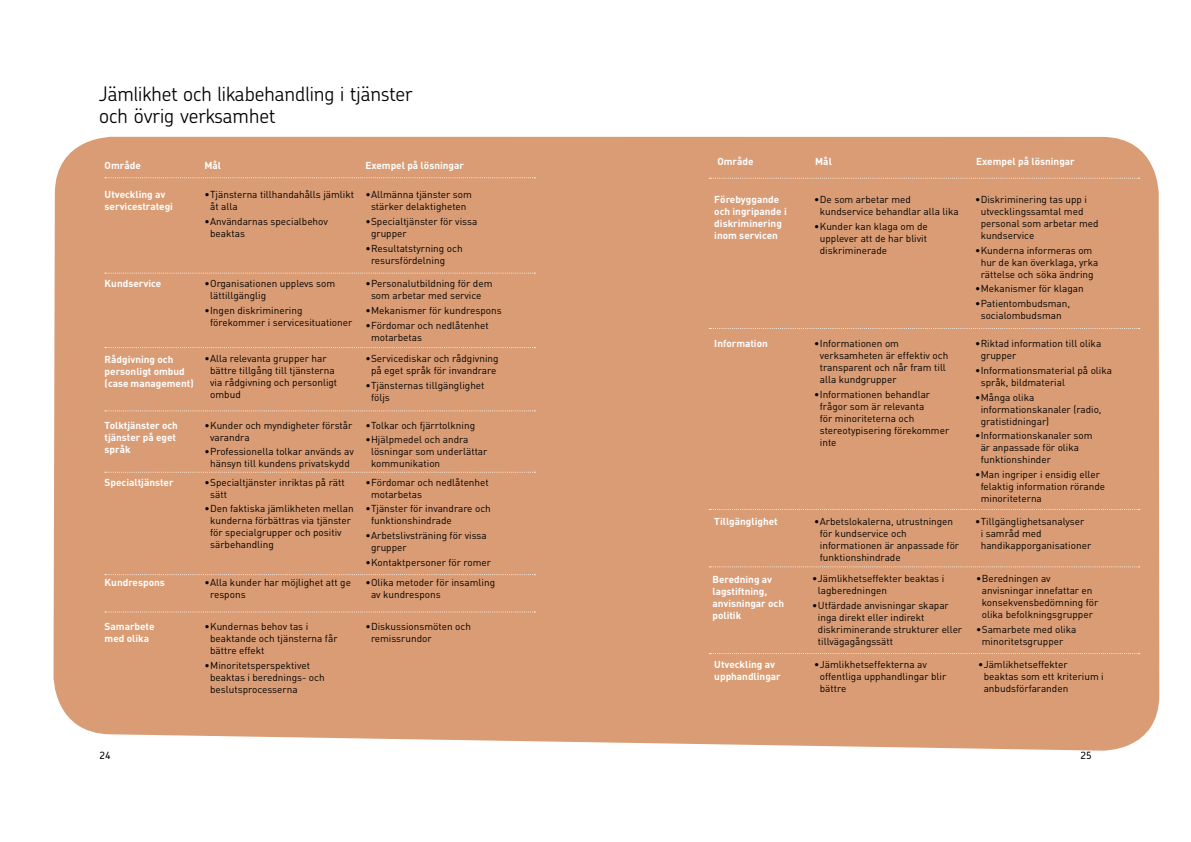
<style>
.page{position:relative;width:1191px;height:842px;background:#fff}
.page>*{position:absolute;margin:0;border:0;box-sizing:border-box;transform-origin:0 0}
.t1{font:300 20px/22px "Chevin";color:#000}
.t2{font:10px/12px "DIN";color:#000}
.t3{font:700 10px/12px "DIN";color:#fff}
.t4{font:500 10px "Chevin";color:#000}
</style>
<div class="page">
<div style="left:53px;top:137px;width:1106px;height:614px;background:#da9c74"></div>
<svg style="left:105px;top:273px;width:430px;height:1px"></svg>
<svg style="left:105px;top:177px;width:430px;height:1px"></svg>
<svg style="left:105px;top:347px;width:430px;height:1px"></svg>
<svg style="left:105px;top:410px;width:430px;height:1px"></svg>
<svg style="left:105px;top:574px;width:430px;height:1px"></svg>
<svg style="left:105px;top:611px;width:430px;height:1px"></svg>
<svg style="left:709px;top:328px;width:430px;height:1px"></svg>
<svg style="left:709px;top:178px;width:430px;height:1px"></svg>
<svg style="left:709px;top:509px;width:430px;height:1px"></svg>
<svg style="left:709px;top:566px;width:430px;height:1px"></svg>
<svg style="left:709px;top:653px;width:430px;height:1px"></svg>
<svg style="left:105px;top:472px;width:430px;height:1px"></svg>
<h1 class="t1" style="left:99px;top:83px;width:315px">Jämlikhet och likabehandling i tjänster och övrig verksamhet</h1>
<p class="t3" style="left:105px;top:159px;width:38px">Område</p>
<p class="t3" style="left:204px;top:159px;width:18px">Mål</p>
<p class="t3" style="left:365px;top:159px;width:100px">Exempel på lösningar</p>
<p class="t3" style="left:105px;top:188px;width:70px">Utveckling av servicestrategi</p>
<p class="t2" style="left:210px;top:188px;width:145px;text-indent:-6px">•Tjänsterna tillhandahålls jämlikt åt alla</p>
<p class="t2" style="left:210px;top:215px;width:119px;text-indent:-6px">•Användarnas specialbehov beaktas</p>
<p class="t2" style="left:365px;top:188px;width:108px;text-align:center">•Allmänna tjänster som stärker delaktigheten</p>
<p class="t2" style="left:371px;top:215px;width:108px;text-indent:-6px">•Specialtjänster för vissa grupper</p>
<p class="t2" style="left:371px;top:242px;width:93px;text-indent:-6px">•Resultatstyrning och resursfördelning</p>
<p class="t3" style="left:105px;top:277px;width:58px">Kundservice</p>
<p class="t2" style="left:210px;top:277px;width:126px;text-indent:-6px">•Organisationen upplevs som lättillgänglig</p>
<p class="t2" style="left:210px;top:304px;width:144px;text-indent:-6px">•Ingen diskriminering förekommer i servicesituationer</p>
<p class="t2" style="left:365px;top:277px;width:129px;text-align:center">•Personalutbildning för dem som arbetar med service</p>
<p class="t2" style="left:365px;top:304px;width:138px">•Mekanismer för kundrespons</p>
<p class="t2" style="left:371px;top:319px;width:119px;text-indent:-6px">•Fördomar och nedlåtenhet motarbetas</p>
<p class="t3" style="left:105px;top:353px;width:91px">Rådgivning och personligt ombud (case management)</p>
<p class="t2" style="left:210px;top:353px;width:129px;text-indent:-6px">•Alla relevanta grupper har bättre tillgång till tjänsterna via rådgivning och personligt ombud</p>
<p class="t2" style="left:365px;top:353px;width:135px;text-align:center">•Servicediskar och rådgivning på eget språk för invandrare</p>
<p class="t2" style="left:371px;top:379px;width:115px;text-indent:-6px">•Tjänsternas tillgänglighet följs</p>
<p class="t3" style="left:105px;top:419px;width:75px">Tolktjänster och tjänster på eget språk</p>
<p class="t2" style="left:210px;top:419px;width:144px;text-indent:-6px">•Kunder och myndigheter förstår varandra</p>
<p class="t2" style="left:204px;top:446px;width:151px;text-align:center">•Professionella tolkar används av hänsyn till kundens privatskydd</p>
<p class="t3" style="left:105px;top:476px;width:70px">Specialtjänster</p>
<p class="t2" style="left:210px;top:476px;width:136px;text-indent:-6px">•Specialtjänster inriktas på rätt sätt</p>
<p class="t2" style="left:210px;top:503px;width:145px;text-indent:-6px">•Den faktiska jämlikheten mellan kunderna förbättras via tjänster för specialgrupper och positiv särbehandling</p>
<p class="t2" style="left:365px;top:419px;width:111px">•Tolkar och fjärrtolkning</p>
<p class="t2" style="left:371px;top:434px;width:118px;text-indent:-6px">•Hjälpmedel och andra lösningar som underlättar kommunikation</p>
<p class="t2" style="left:371px;top:476px;width:119px;text-indent:-6px">•Fördomar och nedlåtenhet motarbetas</p>
<p class="t2" style="left:371px;top:503px;width:121px;text-indent:-6px">•Tjänster för invandrare och funktionshindrade</p>
<p class="t2" style="left:371px;top:529px;width:117px;text-indent:-6px">•Arbetslivsträning för vissa grupper</p>
<p class="t2" style="left:365px;top:556px;width:127px">•Kontaktpersoner för romer</p>
<p class="t3" style="left:105px;top:576px;width:62px">Kundrespons</p>
<p class="t2" style="left:210px;top:576px;width:142px;text-indent:-6px">•Alla kunder har möjlighet att ge respons</p>
<p class="t2" style="left:371px;top:576px;width:126px;text-indent:-6px">•Olika metoder för insamling av kundrespons</p>
<p class="t3" style="left:105px;top:620px;width:51px">Samarbete med olika</p>
<p class="t2" style="left:210px;top:620px;width:129px;text-indent:-6px">•Kundernas behov tas i beaktande och tjänsterna får bättre effekt</p>
<p class="t2" style="left:210px;top:659px;width:116px;text-indent:-6px">•Minoritetsperspektivet beaktas i berednings- och beslutsprocesserna</p>
<p class="t2" style="left:371px;top:620px;width:101px;text-indent:-6px">•Diskussionsmöten och remissrundor</p>
<p class="t3" style="left:717px;top:155px;width:38px">Område</p>
<p class="t3" style="left:815px;top:155px;width:18px">Mål</p>
<p class="t3" style="left:976px;top:155px;width:100px">Exempel på lösningar</p>
<p class="t3" style="left:714px;top:193px;width:74px">Förebyggande och ingripande i diskriminering inom servicen</p>
<p class="t2" style="left:820px;top:193px;width:140px;text-indent:-6px">•De som arbetar med kundservice behandlar alla lika</p>
<p class="t2" style="left:820px;top:220px;width:110px;text-align:justify;text-indent:-6px">•Kunder kan klaga om de upplever att de har blivit diskriminerade</p>
<p class="t3" style="left:714px;top:337px;width:55px">I nformation</p>
<p class="t2" style="left:820px;top:337px;width:130px;text-indent:-6px">•Informationen om verksamheten är effektiv och transparent och når fram till alla kundgrupper</p>
<p class="t2" style="left:820px;top:388px;width:131px;text-indent:-6px">•Informationen behandlar frågor som är relevanta<br>för minoriteterna och stereotypisering förekommer inte</p>
<p class="t2" style="left:980px;top:193px;width:119px;text-indent:-6px">•Diskriminering tas upp i utvecklingssamtal med personal som arbetar med kundservice</p>
<p class="t2" style="left:980px;top:244px;width:119px;text-indent:-6px">•Kunderna informeras om hur de kan överklaga, yrka rättelse och söka ändring</p>
<p class="t2" style="left:975px;top:283px;width:110px">•Mekanismer för klagan</p>
<p class="t2" style="left:975px;top:297px;width:97px;text-align:center">•Patientombudsman, socialombudsman</p>
<p class="t2" style="left:980px;top:337px;width:122px;text-indent:-6px">•Riktad information till olika grupper</p>
<p class="t2" style="left:980px;top:364px;width:133px;text-indent:-6px">•Informationsmaterial på olika språk, bildmaterial</p>
<p class="t2" style="left:980px;top:391px;width:122px;text-indent:-6px">•Många olika informationskanaler (radio, gratistidningar)</p>
<p class="t2" style="left:980px;top:430px;width:113px;text-indent:-6px">•Informationskanaler som är anpassade för olika funktionshinder</p>
<p class="t2" style="left:980px;top:468px;width:126px;text-indent:-6px">•Man ingriper i ensidig eller felaktig information rörande minoriteterna</p>
<p class="t3" style="left:714px;top:515px;width:65px">Tillgänglighet</p>
<p class="t2" style="left:820px;top:515px;width:141px;text-indent:-6px">•Arbetslokalerna, utrustningen för kundservice och informationen är anpassade för funktionshindrade</p>
<p class="t2" style="left:980px;top:515px;width:112px;text-indent:-6px">•Tillgänglighetsanalyser<br>i samråd med handikapporganisationer</p>
<p class="t3" style="left:712px;top:572px;width:73px">Beredning av lagstiftning, anvisningar och politik</p>
<p class="t2" style="left:818px;top:572px;width:128px;text-indent:-6px">•Jämlikhetseffekter beaktas i lagberedningen</p>
<p class="t2" style="left:981px;top:572px;width:118px;text-indent:-6px">•Beredningen av anvisningar innefattar en konsekvensbedömning för olika befolkningsgrupper</p>
<p class="t2" style="left:981px;top:623px;width:96px;text-indent:-6px">•Samarbete med olika minoritetsgrupper</p>
<p class="t2" style="left:818px;top:599px;width:146px;text-indent:-6px">•Utfärdade anvisningar skapar inga direkt eller indirekt diskriminerande strukturer eller tillvägagångssätt</p>
<p class="t3" style="left:714px;top:658px;width:68px">Utveckling av upphandlingar</p>
<p class="t2" style="left:820px;top:658px;width:128px;text-indent:-6px">•Jämlikhetseffekterna av offentliga upphandlingar blir bättre</p>
<p class="t2" style="left:983px;top:658px;width:122px;text-indent:-6px">•Jämlikhetseffekter beaktas som ett kriterium i anbudsförfaranden</p>
<p class="t4" style="left:99px;top:749px;width:13px">24</p>
<p class="t4" style="left:1080px;top:749px;width:13px">25</p>
</div>
